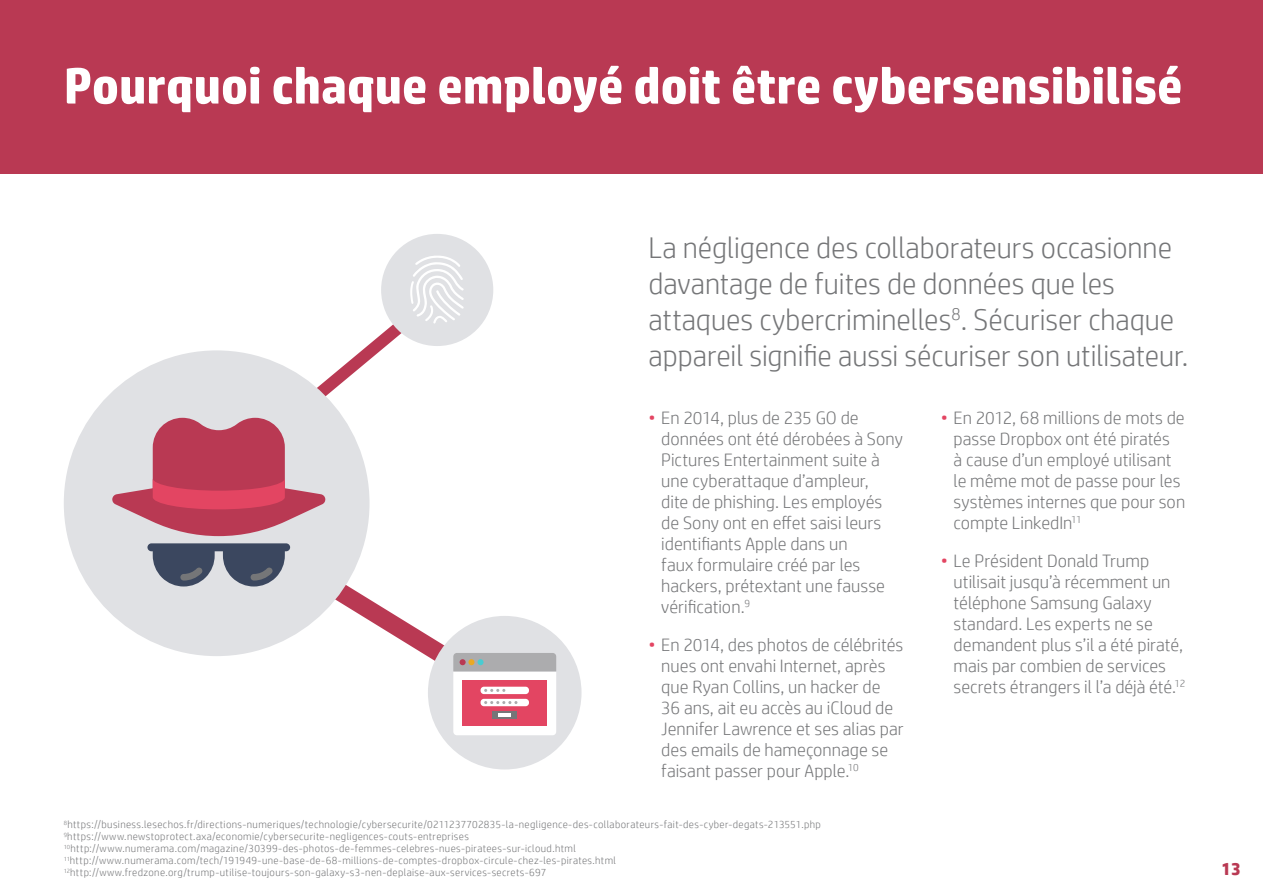
<style>
.page{position:relative;width:1263px;height:893px;background:#fff}
.page>*{position:absolute;margin:0;border:0;box-sizing:border-box;transform-origin:0 0}
.t1{font:700 51px "HP Simplified";letter-spacing:-.005em;color:#fff}
.t2{font:300 30px/36px "HP Simplified";color:#757678}
.t3{font:300 18px/21px "HP Simplified";color:#757678}
.t4{font:700 18px "HP Simplified";color:#b93953}
.t5{font:300 10.5px/12px "HP Simplified";letter-spacing:.035em;color:#757678}
.s1{color:#e34562}
</style>
<div class="page">
<div style="left:0;top:0;width:1263px;height:173px;background:#b93953"></div>
<div style="left:64px;top:350px;width:305px;height:306px;background:#e0e1e4;border-radius:50%"></div>
<div style="left:428px;top:616px;width:153px;height:153px;background:#e0e1e4;border-radius:50%"></div>
<div style="left:381px;top:234px;width:112px;height:112px;background:#e0e1e4;border-radius:50%"></div>
<svg style="left:112px;top:253px;width:444px;height:482px"></svg>
<h1 class="t1" style="left:64px;top:52px;width:1120px">Pourquoi chaque employé doit être cybersensibilisé</h1>
<h2 class="t2" style="left:648px;top:229px;width:541px">La négligence des collaborateurs occasionne davantage de fuites de données que les attaques cybercriminelles<sup>8</sup>. Sécuriser chaque appareil signifie aussi sécuriser son utilisateur.</h2>
<p class="t3" style="left:661px;top:407px;width:243px;text-indent:-13px"><span class="s1">•</span> En 2014, plus de 235 GO de données ont été dérobées à Sony<br>Pictures Entertainment suite à une cyberattaque d’ampleur,<br>dite de phishing. Les employés de Sony ont en effet saisi leurs identifiants Apple dans un<br>faux formulaire créé par les hackers, prétextant une fausse vérification.<sup>9</sup></p>
<p class="t3" style="left:661px;top:634px;width:244px;text-indent:-13px"><span class="s1">•</span> En 2014, des photos de célébrités nues ont envahi Internet, après que Ryan Collins, un hacker de<br>36 ans, ait eu accès au iCloud de<br>Jennifer Lawrence et ses alias par des emails de hameçonnage se faisant passer pour Apple.<sup>10</sup></p>
<p class="t3" style="left:954px;top:407px;width:233px;text-indent:-13px"><span class="s1">•</span> En 2012, 68 millions de mots de passe Dropbox ont été piratés<br>à cause d’un employé utilisant le même mot de passe pour les systèmes internes que pour son compte LinkedIn<sup>11</sup></p>
<p class="t3" style="left:954px;top:550px;width:233px;text-indent:-13px"><span class="s1">•</span> Le Président Donald Trump utilisait jusqu’à récemment un téléphone Samsung Galaxy standard. Les experts ne se demandent plus s’il a été piraté, mais par combien de services secrets étrangers il l’a déjà été.<sup>12</sup></p>
<p class="t5" style="left:64px;top:818px;width:759px"><sup>8</sup>https://business.lesechos.fr/directions-numeriques/technologie/cybersecurite/0211237702835-la-negligence-des-collaborateurs-fait-des-cyber-degats-213551.php <sup>9</sup>https://www.newstoprotect.axa/economie/cybersecurite-negligences-couts-entreprises <sup>10</sup>http://www.numerama.com/magazine/30399-des-photos-de-femmes-celebres-nues-piratees-sur-icloud.html <sup>11</sup>http://www.numerama.com/tech/191949-une-base-de-68-millions-de-comptes-dropbox-circule-chez-les-pirates.html <sup>12</sup>http://www.fredzone.org/trump-utilise-toujours-son-galaxy-s3-nen-deplaise-aux-services-secrets-697</p>
<p class="t4" style="left:1221px;top:857px;width:21px">13</p>
</div>
